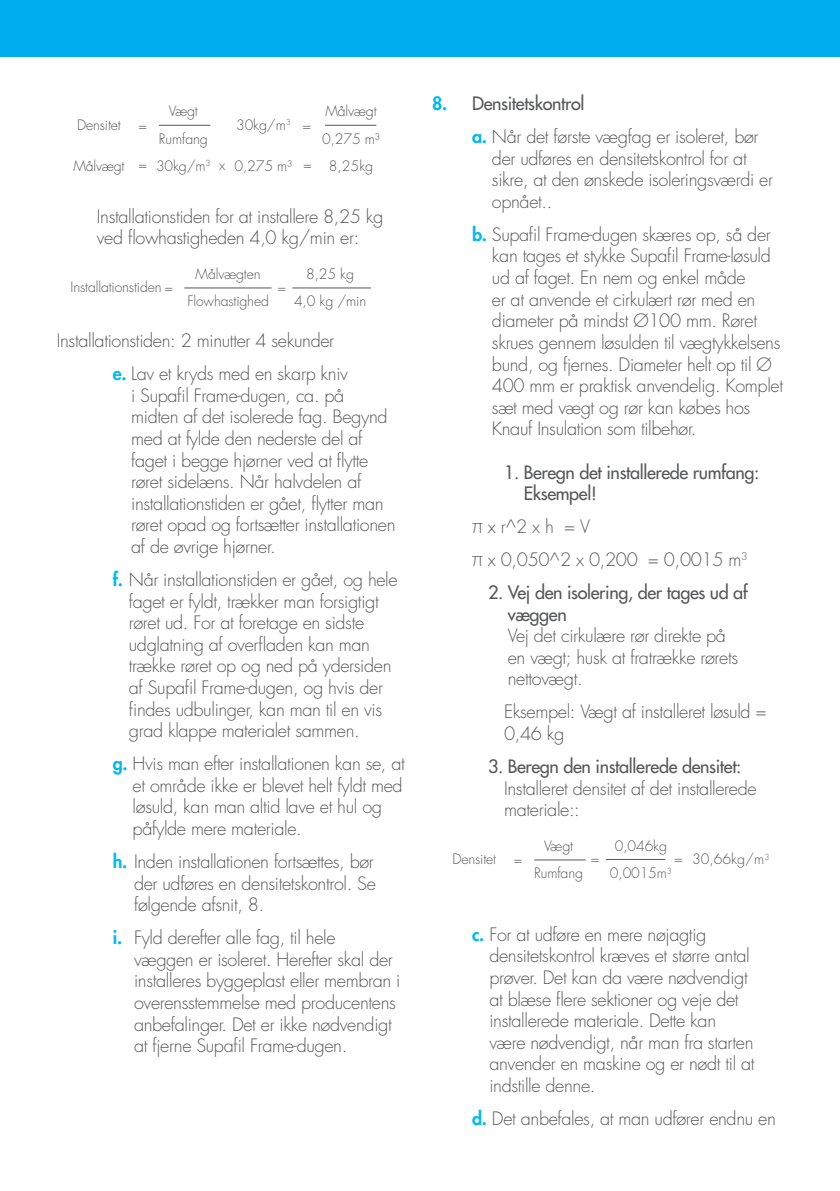
<style>
.page{position:relative;width:840px;height:1191px;background:#fff}
.page>*{position:absolute;margin:0;border:0;box-sizing:border-box;transform-origin:0 0}
.t1{font:300 18px/21.6px "Futura Std";letter-spacing:-.02em;color:#57585a}
.t2{font:500 18px/21.6px "Futura Std";letter-spacing:-.02em;color:#57585a}
.t3{font:300 14px "Futura Std";letter-spacing:-.01em;color:#57585a}
.s1{font-weight:800;color:#00baf1}
.s2{font-weight:500}
</style>
<div class="page">
<hr style="left:159px;top:125px;width:51px;height:1px;background:#57585a">
<hr style="left:325px;top:125px;width:51px;height:1px;background:#57585a">
<hr style="left:184px;top:287px;width:87px;height:1px;background:#57585a">
<hr style="left:292px;top:287px;width:79px;height:1px;background:#57585a">
<div style="left:0;top:0;width:839px;height:57px;background:#00aeef"></div>
<hr style="left:534px;top:859px;width:51px;height:1px;background:#57585a">
<hr style="left:605px;top:859px;width:60px;height:1px;background:#57585a">
<p class="t3" style="left:325px;top:102px;width:53px">Målvægt</p>
<p class="t3" style="left:169px;top:102px;width:30px">Vægt</p>
<p class="t3" style="left:236px;top:116px;width:56px">30kg/m<sup>3</sup></p>
<p class="t3" style="left:77px;top:116px;width:45px">Densitet</p>
<p class="t3" style="left:138px;top:117px;width:10px">=</p>
<p class="t3" style="left:302px;top:117px;width:10px">=</p>
<p class="t3" style="left:138px;top:157px;width:10px">=</p>
<p class="t3" style="left:219px;top:157px;width:8px">x</p>
<p class="t3" style="left:303px;top:157px;width:10px">=</p>
<p class="t1" style="left:97px;top:206px;width:288px">Installationstiden for at installere 8,25 kg ved flowhastigheden 4,0 kg/min er:</p>
<p class="t3" style="left:71px;top:279px;width:104px">Installationstiden =</p>
<p class="t3" style="left:159px;top:130px;width:50px">Rumfang</p>
<p class="t3" style="left:322px;top:130px;width:59px">0,275 m³</p>
<p class="t3" style="left:73px;top:157px;width:53px">Målvægt</p>
<p class="t3" style="left:156px;top:157px;width:56px">30kg/m<sup>3</sup></p>
<p class="t3" style="left:234px;top:157px;width:59px">0,275 m³</p>
<p class="t3" style="left:329px;top:157px;width:46px">8,25kg</p>
<p class="t3" style="left:195px;top:265px;width:66px">Målvægten</p>
<p class="t3" style="left:306px;top:265px;width:49px">8,25 kg</p>
<p class="t3" style="left:187px;top:293px;width:83px">Flowhastighed</p>
<p class="t3" style="left:294px;top:293px;width:74px">4,0 kg /min</p>
<p class="t3" style="left:277px;top:280px;width:10px">=</p>
<p class="t1" style="left:113px;top:325px;width:237px;line-height:33px;text-indent:-56px">Installationstiden: 2 minutter 4 sekunder <span class="s1">e.</span> Lav et kryds med en skarp kniv</p>
<p class="t1" style="left:131px;top:385px;width:266px">i Supafil Frame-dugen, ca. på midten af det isolerede fag. Begynd med at fylde den nederste del af faget i begge hjørner ved at flytte røret sidelæns. Når halvdelen af installationstiden er gået, flytter man røret opad og fortsætter installationen af de øvrige hjørner.</p>
<p class="t1" style="left:129px;top:569px;width:270px;text-indent:-16px"><span class="s1">f.</span> Når installationstiden er gået, og hele faget er fyldt, trækker man forsigtigt røret ud. For at foretage en sidste udglatning af overfladen kan man trække røret op og ned på ydersiden af Supafil Frame-dugen, og hvis der findes udbulinger, kan man til en vis grad klappe materialet sammen.</p>
<p class="t1" style="left:133px;top:753px;width:273px;text-indent:-20px"><span class="s1">g.</span> Hvis man efter installationen kan se, at et område ikke er blevet helt fyldt med løsuld, kan man altid lave et hul og påfylde mere materiale.</p>
<p class="t1" style="left:134px;top:851px;width:243px;text-align:justify;text-indent:-21px"><span class="s1">h.</span> Inden installationen fortsættes, bør der udføres en densitetskontrol. Se følgende afsnit, 8.</p>
<p class="t1" style="left:134px;top:927px;width:268px;text-indent:-21px"><span class="s1">i.</span> Fyld derefter alle fag, til hele<br>væggen er isoleret. Herefter skal der installeres byggeplast eller membran i overensstemmelse med producentens anbefalinger. Det er ikke nødvendigt at fjerne Supafil Frame-dugen.</p>
<p class="t1" style="left:472px;top:88px;width:288px;line-height:33px;text-indent:-40px"><span class="s1">8.</span> <span class="s2">Densitetskontrol<br></span><span class="s1">a.</span> Når det første vægfag er isoleret, bør</p>
<p class="t1" style="left:491px;top:148px;width:282px">der udføres en densitetskontrol for at sikre, at den ønskede isoleringsværdi er opnået..</p>
<p class="t1" style="left:491px;top:224px;width:292px;text-indent:-20px"><span class="s1">b.</span> Supafil Frame-dugen skæres op, så der kan tages et stykke Supafil Frame-løsuld ud af faget. En nem og enkel måde<br>er at anvende et cirkulært rør med en diameter på mindst Ø100 mm. Røret skrues gennem løsulden til vægtykkelsens bund, og fjernes. Diameter helt op til Ø 400 mm er praktisk anvendelig. Komplet sæt med vægt og rør kan købes hos Knauf Insulation som tilbehør.</p>
<p class="t2" style="left:523px;top:461px;width:237px;text-indent:-20px">1. Beregn det installerede rumfang:<br>Eksempel!</p>
<p class="t1" style="left:472px;top:510px;width:277px;line-height:33px">π x r^2 x h = V<br>π x 0,050^2 x 0,200 = 0,0015 m<sup>3</sup></p>
<p class="t2" style="left:507px;top:581px;width:241px;text-indent:-20px">2. Vej den isolering, der tages ud af væggen</p>
<p class="t1" style="left:507px;top:625px;width:232px">Vej det cirkulære rør direkte på en vægt; husk at fratrække rørets nettovægt.</p>
<p class="t1" style="left:504px;top:701px;width:264px">Eksempel: Vægt af installeret løsuld =<br>0,46 kg</p>
<p class="t2" style="left:488px;top:755px;width:255px">3. Beregn den installerede densitet:</p>
<p class="t1" style="left:504px;top:777px;width:254px">Installeret densitet af det installerede materiale::</p>
<p class="t3" style="left:452px;top:851px;width:45px">Densitet</p>
<p class="t3" style="left:590px;top:851px;width:10px">=</p>
<p class="t3" style="left:674px;top:851px;width:10px">=</p>
<p class="t3" style="left:543px;top:837px;width:30px">Vægt</p>
<p class="t3" style="left:614px;top:837px;width:54px">0,046kg</p>
<p class="t3" style="left:691px;top:851px;width:79px">30,66kg/m<sup>3</sup></p>
<p class="t3" style="left:513px;top:851px;width:10px">=</p>
<p class="t3" style="left:534px;top:864px;width:50px">Rumfang</p>
<p class="t3" style="left:609px;top:864px;width:63px">0,0015m<sup>3</sup></p>
<p class="t1" style="left:489px;top:924px;width:266px;text-indent:-17px"><span class="s1">c.</span> For at udføre en mere nøjagtig densitetskontrol kræves et større antal prøver. Det kan da være nødvendigt at blæse flere sektioner og veje det installerede materiale. Dette kan være nødvendigt, når man fra starten anvender en maskine og er nødt til at indstille denne.</p>
<p class="t1" style="left:472px;top:1108px;width:305px"><span class="s1">d.</span> Det anbefales, at man udfører endnu en</p>
</div>
